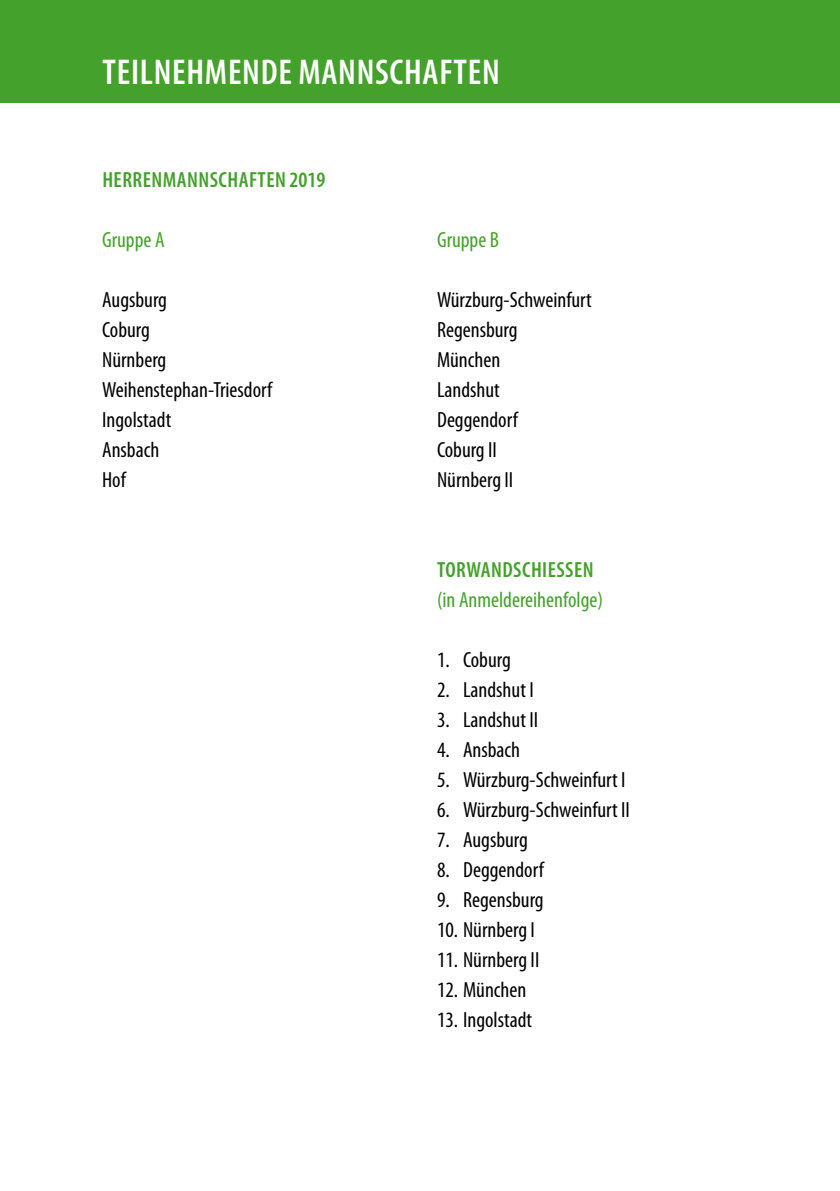
<style>
.page{position:relative;width:840px;height:1191px;background:#fff}
.page>*{position:absolute;margin:0;border:0;box-sizing:border-box;transform-origin:0 0}
.t1{font:600 condensed 36px "Myriad Pro";letter-spacing:.02em;color:#fff}
.t2{font:condensed 22px/30px "Myriad Pro";color:#000}
.t3{font:600 condensed 22px "Myriad Pro";letter-spacing:.02em;color:#44a12b}
.t4{font:condensed 22px "Myriad Pro";color:#44a12b}
</style>
<div class="page">
<div style="left:0;top:0;width:839px;height:102px;background:#44a12b"></div>
<h1 class="t1" style="left:102px;top:50px;width:398px">TEILNEHMENDE MANNSCHAFTEN</h1>
<p class="t3" style="left:102px;top:166px;width:224px">HERRENMANNSCHAFTEN 2019</p>
<p class="t4" style="left:102px;top:226px;width:64px">Gruppe A</p>
<p class="t2" style="left:102px;top:284px;width:171px">Augsburg<br>Coburg<br>Nürnberg<br>Weihenstephan-Triesdorf<br>Ingolstadt<br>Ansbach<br>Hof</p>
<p class="t4" style="left:437px;top:226px;width:63px">Gruppe B</p>
<p class="t2" style="left:437px;top:284px;width:156px">Würzburg-Schweinfurt<br>Regensburg<br>München<br>Landshut<br>Deggendorf<br>Coburg II<br>Nürnberg II</p>
<p class="t3" style="left:437px;top:556px;width:158px">TORWANDSCHIESSEN</p>
<p class="t4" style="left:437px;top:586px;width:167px">(in Anmeldereihenfolge)</p>
<p class="t2" style="left:437px;top:644px;width:75px">1. Coburg</p>
<p class="t2" style="left:437px;top:674px;width:98px">2. Landshut I</p>
<p class="t2" style="left:437px;top:704px;width:103px">3. Landshut II</p>
<p class="t2" style="left:437px;top:734px;width:85px">4. Ansbach</p>
<p class="t2" style="left:437px;top:764px;width:190px">5. Würzburg-Schweinfurt I</p>
<p class="t2" style="left:437px;top:794px;width:194px">6. Würzburg-Schweinfurt II</p>
<p class="t2" style="left:437px;top:824px;width:92px">7. Augsburg</p>
<p class="t2" style="left:437px;top:854px;width:108px">8. Deggendorf</p>
<p class="t2" style="left:437px;top:884px;width:108px">9. Regensburg</p>
<p class="t2" style="left:437px;top:914px;width:99px">10. Nürnberg I</p>
<p class="t2" style="left:437px;top:944px;width:104px">11. Nürnberg II</p>
<p class="t2" style="left:437px;top:974px;width:91px">12. München</p>
<p class="t2" style="left:437px;top:1004px;width:97px">13. Ingolstadt</p>
</div>
